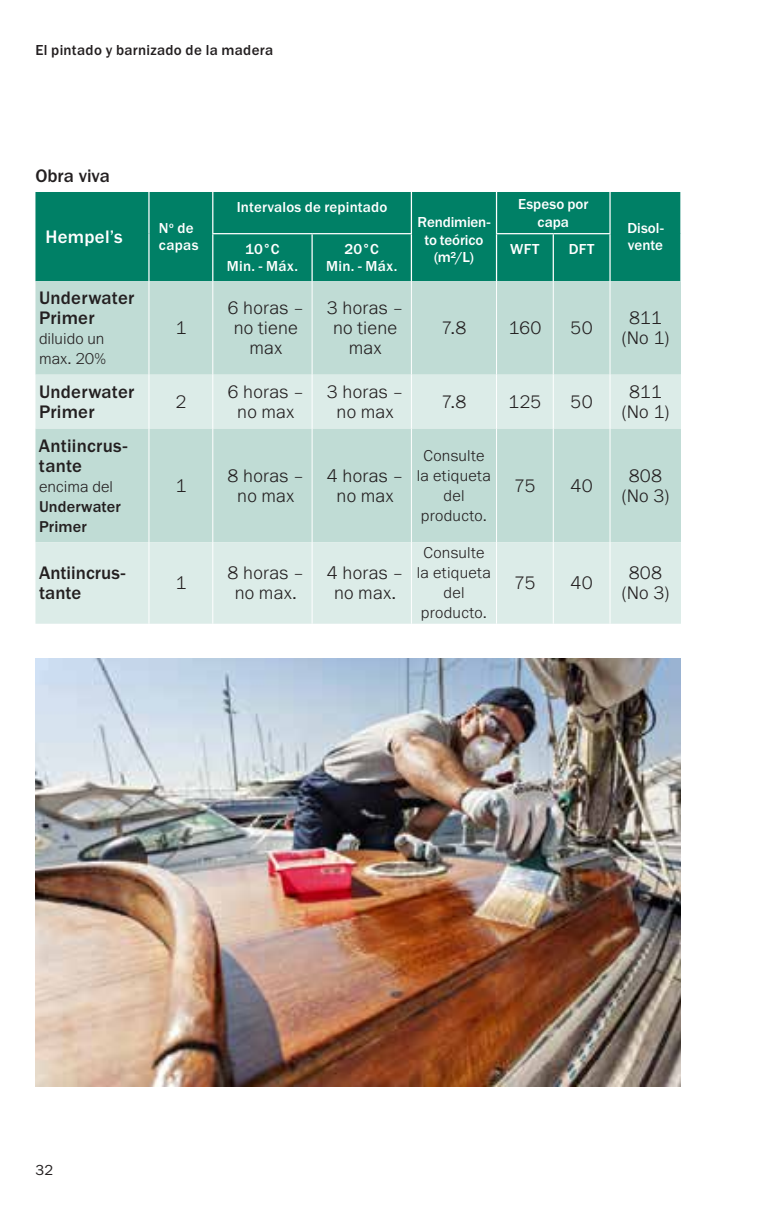
<style>
.page{position:relative;width:759px;height:1205px;background:#fff}
.page>*{position:absolute;margin:0;border:0;box-sizing:border-box;transform-origin:0 0}
.t1{font:300 18.75px/20px "Franklin Gothic URW";letter-spacing:.015em;color:#231f20;text-align:center}
.t2{font:500 18.75px/20px "Franklin Gothic URW";letter-spacing:.01em;color:#231f20}
.t3{font:500 18.75px "Franklin Gothic URW";letter-spacing:.015em;color:#fff}
.t4{font:300 16.25px/20px "Franklin Gothic URW";letter-spacing:.015em;color:#231f20;text-align:center}
.t5{font:500 16.25px/20px "Franklin Gothic URW";letter-spacing:.01em;color:#231f20}
.t6{font:500 15px/17.5px "Franklin Gothic URW";letter-spacing:.01em;color:#fff;text-align:center}
.t7{font:500 15px "Franklin Gothic URW";letter-spacing:.02em;color:#231f20}
.t8{font:500 15px/17.5px "Franklin Gothic URW";letter-spacing:-.01em;color:#fff;text-align:center}
.t9{font:15px "Franklin Gothic URW Boo";color:#231f20}
</style>
<div class="page">
<div style="left:35px;top:192px;width:645px;height:89px;background:#008066"></div>
<div style="left:35px;top:281px;width:645px;height:94px;background:#c0dcd5"></div>
<svg style="left:35px;top:375px;width:645px;height:249px;background:#cfe4df"></svg>
<hr style="left:148px;top:192px;width:1px;height:42px;background:#fff">
<hr style="left:212px;top:192px;width:1px;height:41px;background:#fff">
<hr style="left:410px;top:192px;width:2px;height:41px;background:#fff">
<hr style="left:495px;top:192px;width:2px;height:41px;background:#fff">
<hr style="left:609px;top:192px;width:1px;height:41px;background:#fff">
<hr style="left:148px;top:234px;width:1px;height:47px;background:#fff">
<hr style="left:212px;top:234px;width:1px;height:47px;background:#fff">
<hr style="left:311px;top:234px;width:1px;height:47px;background:#fff">
<hr style="left:410px;top:234px;width:2px;height:47px;background:#fff">
<hr style="left:495px;top:234px;width:2px;height:47px;background:#fff">
<hr style="left:552px;top:234px;width:1px;height:47px;background:#fff">
<hr style="left:609px;top:234px;width:1px;height:47px;background:#fff">
<hr style="left:148px;top:281px;width:1px;height:94px;background:#fff">
<hr style="left:212px;top:281px;width:1px;height:94px;background:#fff">
<hr style="left:311px;top:281px;width:1px;height:94px;background:#fff">
<hr style="left:411px;top:281px;width:1px;height:94px;background:#fff">
<hr style="left:496px;top:281px;width:1px;height:94px;background:#fff">
<hr style="left:552px;top:281px;width:1px;height:94px;background:#fff">
<hr style="left:609px;top:281px;width:1px;height:94px;background:#fff">
<hr style="left:148px;top:375px;width:1px;height:53px;background:#fff">
<hr style="left:212px;top:375px;width:1px;height:53px;background:#fff">
<hr style="left:311px;top:375px;width:1px;height:53px;background:#fff">
<hr style="left:411px;top:375px;width:1px;height:53px;background:#fff">
<hr style="left:496px;top:375px;width:1px;height:53px;background:#fff">
<hr style="left:552px;top:375px;width:1px;height:53px;background:#fff">
<hr style="left:609px;top:375px;width:1px;height:53px;background:#fff">
<hr style="left:148px;top:428px;width:1px;height:114px;background:#fff">
<hr style="left:212px;top:428px;width:1px;height:114px;background:#fff">
<hr style="left:311px;top:428px;width:1px;height:114px;background:#fff">
<hr style="left:411px;top:428px;width:1px;height:114px;background:#fff">
<hr style="left:496px;top:428px;width:1px;height:114px;background:#fff">
<hr style="left:552px;top:428px;width:1px;height:114px;background:#fff">
<hr style="left:609px;top:428px;width:1px;height:114px;background:#fff">
<hr style="left:148px;top:542px;width:1px;height:82px;background:#fff">
<hr style="left:212px;top:542px;width:1px;height:82px;background:#fff">
<hr style="left:311px;top:542px;width:1px;height:82px;background:#fff">
<hr style="left:411px;top:542px;width:1px;height:82px;background:#fff">
<hr style="left:496px;top:542px;width:1px;height:82px;background:#fff">
<hr style="left:552px;top:542px;width:1px;height:82px;background:#fff">
<hr style="left:609px;top:542px;width:1px;height:82px;background:#fff">
<hr style="left:212px;top:233px;width:100px;height:1px;background:#fff">
<hr style="left:312px;top:233px;width:100px;height:1px;background:#fff">
<hr style="left:495px;top:233px;width:58px;height:1px;background:#fff">
<hr style="left:553px;top:233px;width:57px;height:1px;background:#fff">
<img style="left:35px;top:659px;width:645px;height:427px">
<p class="t7" style="left:35px;top:40px;width:239px">El pintado y barnizado de la madera</p>
<p class="t2" style="left:35px;top:165px;width:76px">Obra viva</p>
<p class="t3" style="left:45px;top:225px;width:78px">Hempel’s</p>
<p class="t6" style="left:159px;top:219px;width:41px;text-align:left">N<sup>o</sup> de capas</p>
<p class="t2" style="left:39px;top:287px;width:97px">Underwater<br>Primer</p>
<p class="t4" style="left:39px;top:328px;width:69px;text-align:left">diluido un max. 20%</p>
<p class="t1" style="left:175px;top:317px;width:13px">1</p>
<p class="t6" style="left:518px;top:195px;width:72px">Espeso por capa</p>
<p class="t6" style="left:237px;top:198px;width:152px">Intervalos de repintado</p>
<p class="t8" style="left:417px;top:213px;width:74px">Rendimien&shy;to teórico (m²/L)</p>
<p class="t6" style="left:627px;top:219px;width:38px">Disol-</p>
<p class="t6" style="left:245px;top:240px;width:36px">10°C</p>
<p class="t6" style="left:627px;top:236px;width:37px">vente</p>
<p class="t6" style="left:227px;top:257px;width:73px">Min. - Máx.</p>
<p class="t6" style="left:326px;top:240px;width:73px">20°C<br>Min. - Máx.</p>
<p class="t6" style="left:510px;top:240px;width:31px">WFT</p>
<p class="t6" style="left:568px;top:240px;width:27px">DFT</p>
<p class="t1" style="left:227px;top:297px;width:78px">6 horas – no tiene max</p>
<p class="t1" style="left:327px;top:297px;width:78px">3 horas – no tiene max</p>
<p class="t1" style="left:441px;top:317px;width:27px">7.8</p>
<p class="t1" style="left:508px;top:317px;width:35px">160</p>
<p class="t1" style="left:570px;top:317px;width:24px">50</p>
<p class="t1" style="left:621px;top:307px;width:50px">811 (No 1)</p>
<p class="t2" style="left:39px;top:381px;width:97px">Underwater<br>Primer</p>
<p class="t1" style="left:175px;top:391px;width:13px">2</p>
<p class="t1" style="left:227px;top:381px;width:78px">6 horas – no max</p>
<p class="t1" style="left:327px;top:381px;width:78px">3 horas – no max</p>
<p class="t1" style="left:441px;top:391px;width:27px">7.8</p>
<p class="t1" style="left:508px;top:391px;width:35px">125</p>
<p class="t1" style="left:570px;top:391px;width:24px">50</p>
<p class="t1" style="left:621px;top:381px;width:50px">811 (No 1)</p>
<p class="t2" style="left:39px;top:435px;width:90px">Antiincrus&shy;tante</p>
<p class="t4" style="left:39px;top:476px;width:75px">encima del</p>
<p class="t5" style="left:39px;top:496px;width:83px">Underwater<br>Primer</p>
<p class="t4" style="left:416px;top:445px;width:76px">Consulte la etiqueta del producto.</p>
<p class="t1" style="left:175px;top:475px;width:13px">1</p>
<p class="t1" style="left:227px;top:465px;width:78px">8 horas – no max</p>
<p class="t1" style="left:327px;top:465px;width:78px">4 horas – no max</p>
<p class="t1" style="left:514px;top:475px;width:23px">75</p>
<p class="t1" style="left:570px;top:475px;width:24px">40</p>
<p class="t1" style="left:621px;top:465px;width:50px">808 (No 3)</p>
<p class="t2" style="left:39px;top:563px;width:88px">Antiincrus&shy;tante</p>
<p class="t1" style="left:175px;top:573px;width:13px">1</p>
<p class="t1" style="left:227px;top:563px;width:78px">8 horas – no max.</p>
<p class="t1" style="left:327px;top:563px;width:78px">4 horas – no max.</p>
<p class="t4" style="left:416px;top:543px;width:76px">Consulte la etiqueta del producto.</p>
<p class="t1" style="left:514px;top:573px;width:23px">75</p>
<p class="t1" style="left:570px;top:573px;width:24px">40</p>
<p class="t1" style="left:621px;top:563px;width:50px">808 (No 3)</p>
<p class="t9" style="left:35px;top:1160px;width:19px">32</p>
</div>
